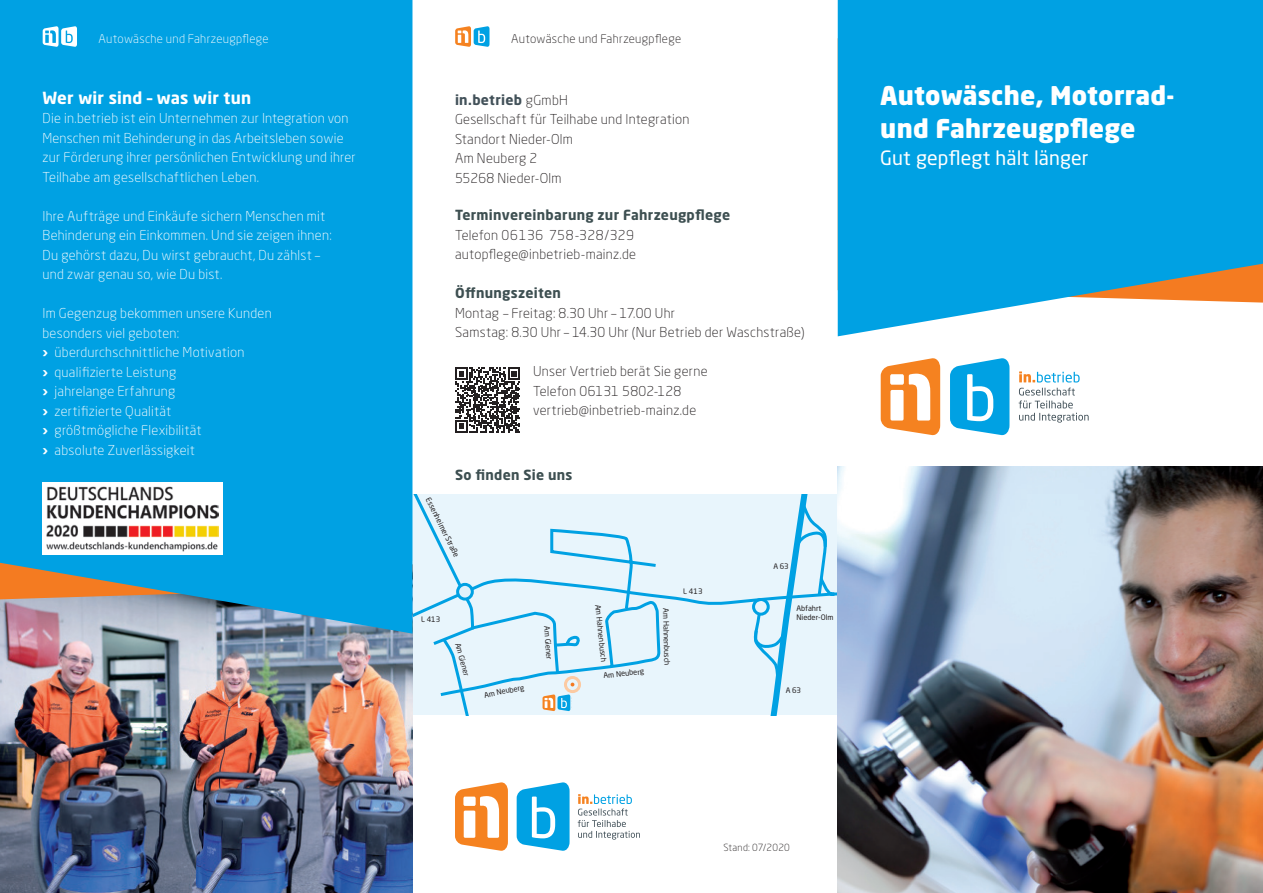
<style>
.page{position:relative;width:1263px;height:893px;background:#fff}
.page>*{position:absolute;margin:0;border:0;box-sizing:border-box;transform-origin:0 0}
.t1{font:900 25.5px/33px "Neo Sans Std";letter-spacing:.01em;color:#fff}
.t2{font:19.5px "Neo Sans Std";letter-spacing:.005em;color:#fff}
.t3{font:700 16.5px "Neo Sans Std";letter-spacing:.015em;color:#fff}
.t4{font:700 13.8px "Neo Sans Std";letter-spacing:.02em;color:#3d4f51}
.t5{font:700 13.8px "Neo Sans Std";letter-spacing:.02em;color:#425159}
.t6{font:300 13.5px/19.5px "Neo Sans Std";letter-spacing:.02em;color:#fff}
.t7{font:300 13.5px/19.5px "Neo Sans Std";letter-spacing:.02em;color:#231f20}
.t8{font:300 12px "Neo Sans Std";letter-spacing:.025em;color:#fff}
.t9{font:300 12px "Neo Sans Std";letter-spacing:.025em;color:#231f20}
.t10{font:300 9.75px "Neo Sans Std";letter-spacing:.025em;color:#231f20}
.t11{font:7.5px/9px "Neo Sans Std";color:#231f20}
.s1{font-weight:700}
.s2{font-weight:300;font-size:13.5px;color:#231f20}
</style>
<div class="page">
<svg style="left:412px;top:0;width:7px;height:893px"></svg>
<svg style="left:834px;top:0;width:11px;height:893px"></svg>
<svg style="left:412px;top:495px;width:426px;height:220px"></svg>
<img style="left:0;top:634px;width:412px;height:259px">
<div style="left:0;top:0;width:412px;height:634px;background:#00a1e3"></div>
<svg style="left:43px;top:26px;width:34px;height:21px"></svg>
<svg style="left:455px;top:26px;width:34px;height:21px"></svg>
<svg style="left:455px;top:782px;width:53px;height:69px"></svg>
<svg style="left:517px;top:782px;width:53px;height:69px"></svg>
<svg style="left:578px;top:794px;width:62px;height:46px"></svg>
<svg style="left:455px;top:367px;width:65px;height:65px"></svg>
<img style="left:838px;top:467px;width:425px;height:426px">
<svg style="left:838px;top:0;width:425px;height:336px;fill:#00a1e3"></svg>
<svg style="left:881px;top:358px;width:59px;height:77px"></svg>
<svg style="left:950px;top:358px;width:59px;height:77px"></svg>
<svg style="left:1019px;top:371px;width:60px;height:11px"></svg>
<svg style="left:1018px;top:388px;width:71px;height:35px"></svg>
<div style="left:43px;top:482px;width:180px;height:72px;background:#fff"></div>
<img style="left:47px;top:486px;width:171px;height:66px">
<p class="t8" style="left:99px;top:31px;width:172px">Autowäsche und Fahrzeugpflege</p>
<p class="t3" style="left:43px;top:87px;width:210px">Wer wir sind – was wir tun</p>
<p class="t6" style="left:43px;top:108px;width:315px">Die in.betrieb ist ein Unternehmen zur Integration von Menschen mit Behinderung in das Arbeitsleben sowie zur Förderung ihrer persönlichen Entwicklung und ihrer Teilhabe am gesellschaftlichen Leben.</p>
<p class="t6" style="left:43px;top:206px;width:291px">Ihre Aufträge und Einkäufe sichern Menschen mit Behinderung ein Einkommen. Und sie zeigen ihnen:<br>Du gehörst dazu, Du wirst gebraucht, Du zählst – und zwar genau so, wie Du bist.</p>
<p class="t6" style="left:43px;top:303px;width:231px">Im Gegenzug bekommen unsere Kunden besonders viel geboten:<br><span class="s1">›</span> überdurchschnittliche Motivation<br><span class="s1">›</span> qualifizierte Leistung<br><span class="s1">›</span> jahrelange Erfahrung<br><span class="s1">›</span> zertifizierte Qualität<br><span class="s1">›</span> größtmögliche Flexibilität<br><span class="s1">›</span> absolute Zuverlässigkeit</p>
<p class="t9" style="left:511px;top:31px;width:172px">Autowäsche und Fahrzeugpflege</p>
<p class="t5" style="left:455px;top:91px;width:114px">in.betrieb <span class="s2">gGmbH</span></p>
<p class="t7" style="left:455px;top:109px;width:236px">Gesellschaft für Teilhabe und Integration<br>Standort Nieder-Olm<br>Am Neuberg 2<br>55268 Nieder-Olm</p>
<p class="t4" style="left:455px;top:206px;width:277px">Terminvereinbarung zur Fahrzeugpflege</p>
<p class="t7" style="left:455px;top:225px;width:183px">Telefon 06136 758-328/329 autopflege@inbetrieb-mainz.de</p>
<p class="t4" style="left:455px;top:284px;width:108px">Öffnungszeiten</p>
<p class="t7" style="left:455px;top:303px;width:351px">Montag – Freitag: 8.30 Uhr – 17.00 Uhr<br>Samstag: 8.30 Uhr – 14.30 Uhr (Nur Betrieb der Waschstraße)</p>
<p class="t7" style="left:533px;top:361px;width:176px">Unser Vertrieb berät Sie gerne<br>Telefon 06131 5802-128 vertrieb@inbetrieb-mainz.de</p>
<p class="t4" style="left:455px;top:466px;width:119px">So finden Sie uns</p>
<p class="t11" style="left:432px;top:496px;width:67px;rotate:64deg">Essenheimer Straße</p>
<p class="t11" style="left:421px;top:615px;width:21px">L 413</p>
<p class="t11" style="left:462px;top:642px;width:35px;rotate:75deg">Am Giener</p>
<p class="t11" style="left:483px;top:690px;width:42px;rotate:-11deg">Am Neuberg</p>
<p class="t11" style="left:551px;top:625px;width:35px;rotate:85deg">Am Giener</p>
<p class="t11" style="left:602px;top:604px;width:59px;rotate:84deg">Am Hahnenbusch</p>
<p class="t11" style="left:603px;top:671px;width:42px;rotate:-6deg">Am Neuberg</p>
<p class="t11" style="left:670px;top:608px;width:59px;rotate:88deg">Am Hahnenbusch</p>
<p class="t11" style="left:683px;top:586px;width:21px">L 413</p>
<p class="t11" style="left:773px;top:561px;width:17px">A63</p>
<p class="t11" style="left:796px;top:603px;width:39px">Abfahrt<br>Nieder-Olm</p>
<p class="t11" style="left:786px;top:685px;width:17px">A63</p>
<h1 class="t1" style="left:880px;top:78px;width:295px">Autowäsche, Motorrad&shy;und Fahrzeugpflege</h1>
<h2 class="t2" style="left:880px;top:146px;width:210px">Gut gepflegt hält länger</h2>
<p class="t10" style="left:723px;top:841px;width:68px">Stand: 07/2020</p>
</div>
